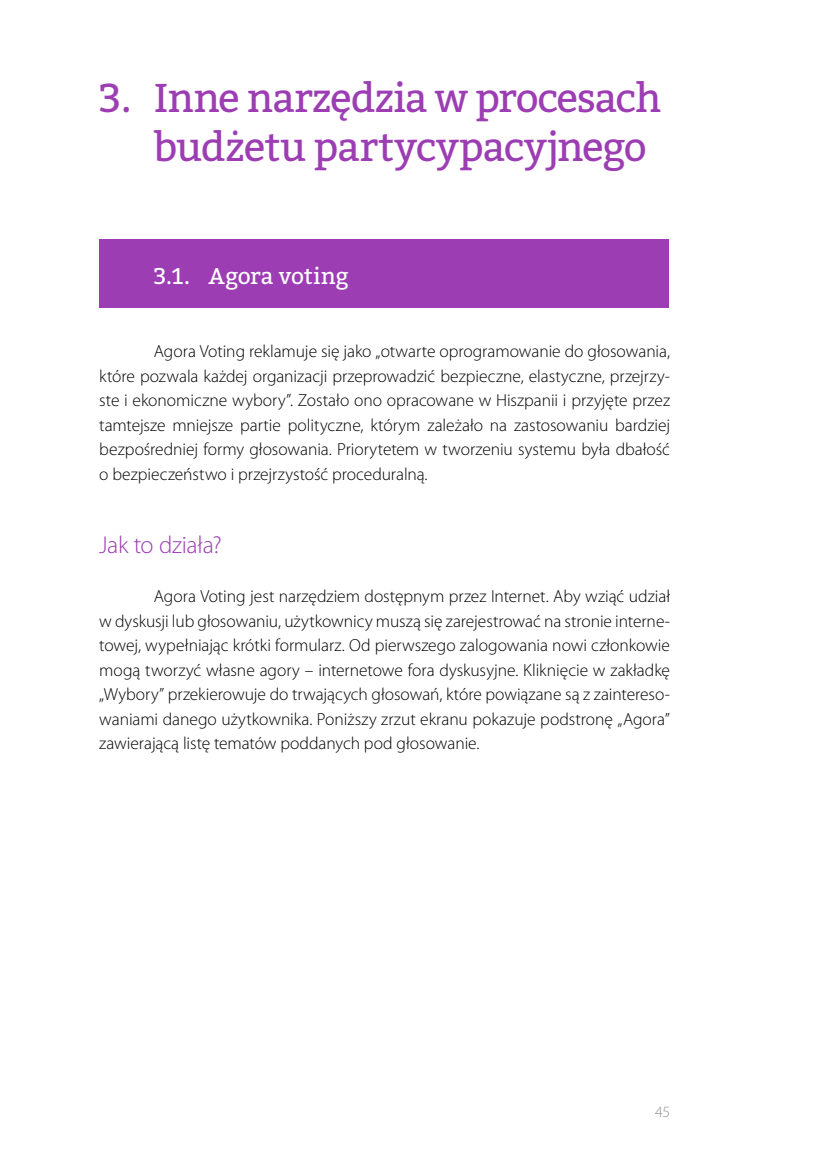
<style>
.page{position:relative;width:819px;height:1166px;background:#fff}
.page>*{position:absolute;margin:0;border:0;box-sizing:border-box;transform-origin:0 0}
.t1{font:40.25px/49px "Bitter";letter-spacing:-.03em;color:#9c3db3}
.t2{font:300 24.5px "Myriad Pro";letter-spacing:-.01em;color:#9c3db3}
.t3{font:22.75px "Bitter";letter-spacing:-.01em;color:#fff}
.t4{font:300 17.5px/24.5px "Myriad Pro";letter-spacing:-.005em;color:#000;text-align:justify}
.t5{font:300 15.75px "Myriad Pro";color:#919396}
</style>
<div class="page">
<div style="left:99px;top:239px;width:569px;height:69px;background:#9c3db3"></div>
<h1 class="t1" style="left:154px;top:72px;width:509px;text-indent:-55px">3. Inne narzędzia w procesach budżetu partycypacyjnego</h1>
<h3 class="t3" style="left:154px;top:259px;width:196px">3.1. Agora voting</h3>
<p class="t4" style="left:99px;top:339px;width:572px;text-indent:55px">Agora Voting reklamuje się jako „otwarte oprogramowanie do głosowania, które pozwala każdej organizacji przeprowadzić bezpieczne, elastyczne, przejrzy&shy;ste i ekonomiczne wybory”. Zostało ono opracowane w Hiszpanii i przyjęte przez tamtejsze mniejsze partie polityczne, którym zależało na zastosowaniu bardziej bezpośredniej formy głosowania. Priorytetem w tworzeniu systemu była dbałość o bezpieczeństwo i przejrzystość proceduralną.</p>
<h2 class="t2" style="left:99px;top:531px;width:124px">Jak to działa?</h2>
<p class="t4" style="left:99px;top:584px;width:572px;text-indent:55px">Agora Voting jest narzędziem dostępnym przez Internet. Aby wziąć udział w dyskusji lub głosowaniu, użytkownicy muszą się zarejestrować na stronie interne&shy;towej, wypełniając krótki formularz. Od pierwszego zalogowania nowi członkowie mogą tworzyć własne agory – internetowe fora dyskusyjne. Kliknięcie w zakładkę „Wybory” przekierowuje do trwających głosowań, które powiązane są z zaintereso&shy;waniami danego użytkownika. Poniższy zrzut ekranu pokazuje podstronę „Agora” zawierającą listę tematów poddanych pod głosowanie.</p>
<p class="t5" style="left:655px;top:1103px;width:16px">45</p>
</div>
